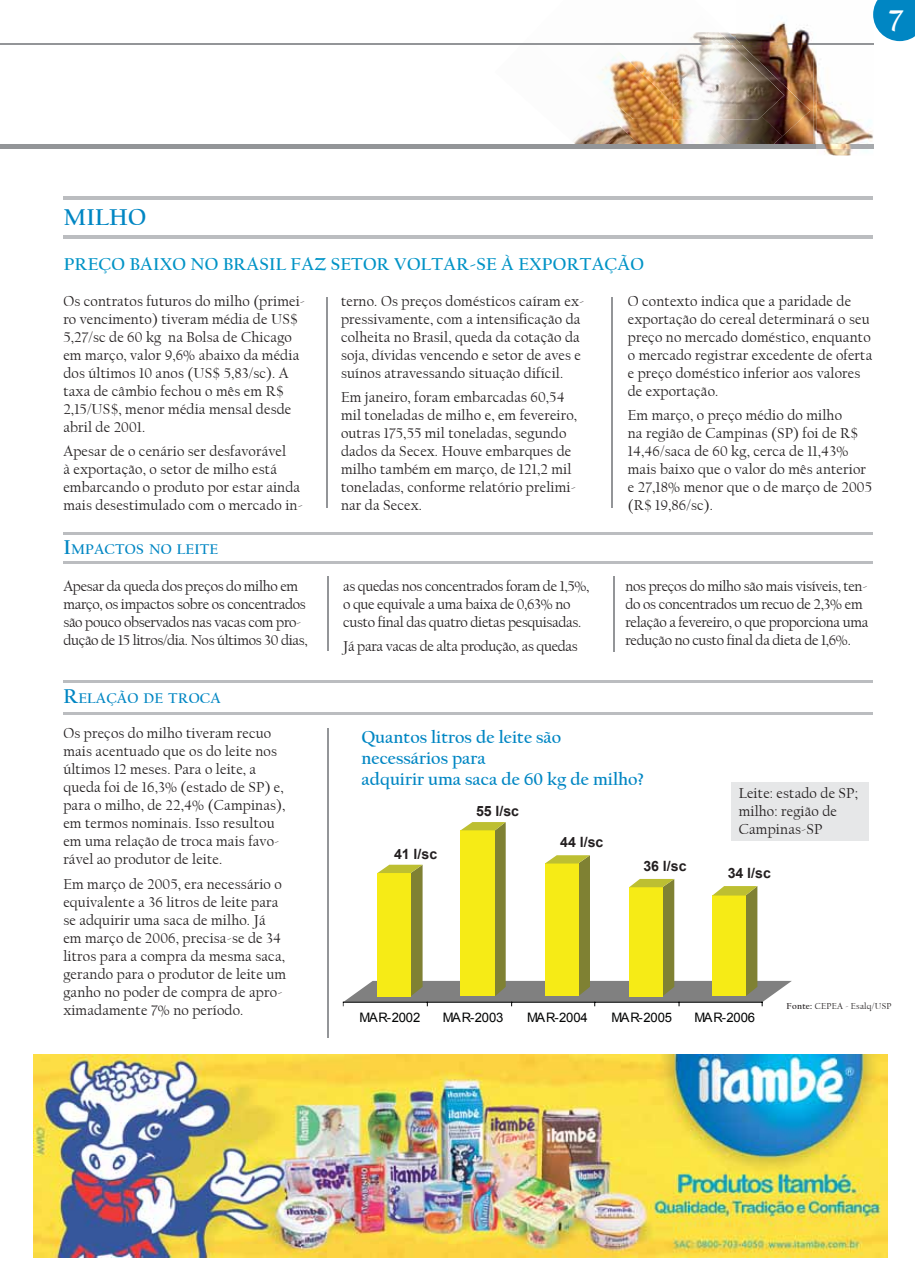
<style>
.page{position:relative;width:915px;height:1277px;background:#fff}
.page>*{position:absolute;margin:0;border:0;box-sizing:border-box;transform-origin:0 0}
.t1{font:700 30.6px "Californian FB";color:#fff}
.t2{font:700 24px "Californian FB";letter-spacing:.01em;color:#0086c3}
.t3{font:700 18px/21px "Californian FB";color:#0086c3}
.t4{font:700 18px "Californian FB";letter-spacing:.015em;color:#0093c6}
.t5{font:15px/18px "Californian FB";letter-spacing:.01em;color:#231f20}
.t6{font:15px/18px "Californian FB";letter-spacing:-.02em;color:#231f20}
.t7{font:700 14.7px "Californian FB";letter-spacing:.015em;color:#0086c3}
.t8{font:700 14.1px "Arial";letter-spacing:-.005em;color:#231f20}
.t9{font:13.05px "Arial";letter-spacing:-.01em;color:#020303}
.t10{font:9px "Californian FB";letter-spacing:.025em;color:#231f20}
.s1{font-size:21px}
.s2{font-weight:700}
</style>
<div class="page">
<img style="left:574px;top:130px;width:18px;height:14px">
<img style="left:592px;top:119px;width:81px;height:25px">
<img style="left:597px;top:53px;width:76px;height:66px">
<img style="left:644px;top:52px;width:29px;height:59px">
<hr style="left:0;top:43px;width:873px;height:2px;background:#939598">
<img style="left:770px;top:22px;width:47px;height:122px">
<img style="left:733px;top:33px;width:3px;height:10px">
<img style="left:673px;top:120px;width:26px;height:24px">
<img style="left:704px;top:120px;width:32px;height:24px">
<img style="left:690px;top:32px;width:43px;height:11px">
<img style="left:673px;top:43px;width:63px;height:77px">
<img style="left:736px;top:32px;width:77px;height:112px">
<img style="left:736px;top:39px;width:74px;height:99px">
<img style="left:736px;top:120px;width:48px;height:24px">
<img style="left:736px;top:49px;width:48px;height:71px">
<img style="left:736px;top:43px;width:77px;height:2px">
<hr style="left:63px;top:532px;width:810px;height:2px;background:#bbbdc0">
<hr style="left:63px;top:561px;width:810px;height:2px;background:#bbbdc0">
<hr style="left:63px;top:196px;width:810px;height:4px;background:#bbbdc0">
<hr style="left:63px;top:235px;width:810px;height:3px;background:#bbbdc0">
<hr style="left:63px;top:680px;width:810px;height:2px;background:#bbbdc0">
<hr style="left:63px;top:712px;width:810px;height:2px;background:#bbbdc0">
<svg style="left:343px;top:822px;width:449px;height:183px"></svg>
<hr style="left:0;top:144px;width:873px;height:4px;background:#939598">
<img style="left:817px;top:148px;width:56px;height:7px">
<img style="left:817px;top:67px;width:56px;height:81px">
<img style="left:34px;top:1054px;width:854px;height:203px">
<hr style="left:326px;top:297px;width:1px;height:210px;background:#939598">
<hr style="left:611px;top:297px;width:2px;height:210px;background:#939598">
<hr style="left:327px;top:576px;width:2px;height:74px;background:#939598">
<hr style="left:614px;top:576px;width:1px;height:75px;background:#939598">
<hr style="left:327px;top:728px;width:2px;height:309px;background:#939598">
<svg style="left:873px;top:1px;width:41px;height:40px;background:#1d94c9"></svg>
<div style="left:731px;top:782px;width:137px;height:58px;background:#e6e7e8"></div>
<h1 class="t1" style="left:888px;top:7px;width:16px">7</h1>
<h2 class="t2" style="left:63px;top:207px;width:84px">MILHO</h2>
<p class="t4" style="left:64px;top:256px;width:582px">PREÇO BAIXO NO BRASIL FAZ SETOR VOLTAR-SE À EXPORTAÇÃO</p>
<p class="t5" style="left:628px;top:292px;width:246px">O contexto indica que a paridade de exportação do cereal determinará o seu preço no mercado doméstico, enquanto o mercado registrar excedente de oferta e preço doméstico inferior aos valores de exportação.</p>
<p class="t5" style="left:628px;top:406px;width:246px">Em março, o preço médio do milho<br>na região de Campinas (SP) foi de R$<br>14,46/saca de 60 kg, cerca de 11,43% mais baixo que o valor do mês anterior e 27,18% menor que o de março de 2005 (R$ 19,86/sc).</p>
<p class="t5" style="left:63px;top:292px;width:243px">Os contratos futuros do milho (primei&shy;ro vencimento) tiveram média de US$<br>5,27/sc de 60 kg na Bolsa de Chicago em março, valor 9,6% abaixo da média dos últimos 10 anos (US$ 5,83/sc). A taxa de câmbio fechou o mês em R$<br>2,15/US$, menor média mensal desde abril de 2001.</p>
<p class="t5" style="left:63px;top:442px;width:241px">Apesar de o cenário ser desfavorável<br>à exportação, o setor de milho está embarcando o produto por estar ainda mais desestimulado com o mercado in-</p>
<p class="t5" style="left:341px;top:292px;width:245px">terno. Os preços domésticos caíram ex&shy;pressivamente, com a intensificação da colheita no Brasil, queda da cotação da soja, dívidas vencendo e setor de aves e suínos atravessando situação difícil.</p>
<p class="t5" style="left:341px;top:388px;width:238px">Em janeiro, foram embarcadas 60,54 mil toneladas de milho e, em fevereiro, outras 175,55 mil toneladas, segundo dados da Secex. Houve embarques de milho também em março, de 121,2 mil toneladas, conforme relatório prelimi&shy;nar da Secex.</p>
<p class="t7" style="left:63px;top:542px;width:156px"><span class="s1">I</span>MPACTOS NO LEITE</p>
<p class="t6" style="left:63px;top:577px;width:246px">Apesar da queda dos preços do milho em março, os impactos sobre os concentrados são pouco observados nas vacas com pro&shy;dução de 15 litros/dia. Nos últimos 30 dias,</p>
<p class="t6" style="left:343px;top:577px;width:248px">as quedas nos concentrados foram de 1,5%, o que equivale a uma baixa de 0,63% no custo final das quatro dietas pesquisadas.</p>
<p class="t6" style="left:343px;top:637px;width:236px">Já para vacas de alta produção, as quedas</p>
<p class="t7" style="left:63px;top:692px;width:159px"><span class="s1">R</span>ELAÇÃO DE TROCA</p>
<p class="t6" style="left:625px;top:577px;width:245px">nos preços do milho são mais visíveis, ten&shy;do os concentrados um recuo de 2,3% em relação a fevereiro, o que proporciona uma redução no custo final da dieta de 1,6%.</p>
<p class="t5" style="left:63px;top:724px;width:224px">Os preços do milho tiveram recuo mais acentuado que os do leite nos últimos 12 meses. Para o leite, a queda foi de 16,3% (estado de SP) e, para o milho, de 22,4% (Campinas), em termos nominais. Isso resultou em uma relação de troca mais favo&shy;rável ao produtor de leite.</p>
<p class="t5" style="left:63px;top:875px;width:224px">Em março de 2005, era necessário o equivalente a 36 litros de leite para se adquirir uma saca de milho. Já em março de 2006, precisa-se de 34 litros para a compra da mesma saca, gerando para o produtor de leite um ganho no poder de compra de apro&shy;ximadamente 7% no período.</p>
<p class="t3" style="left:361px;top:728px;width:284px">Quantos litros de leite são necessários para<br>adquirir uma saca de 60 kg de milho?</p>
<p class="t8" style="left:394px;top:846px;width:45px">41 l/sc</p>
<p class="t8" style="left:476px;top:803px;width:45px">55 l/sc</p>
<p class="t8" style="left:560px;top:834px;width:45px">44 l/sc</p>
<p class="t8" style="left:643px;top:858px;width:45px">36 l/sc</p>
<p class="t5" style="left:739px;top:784px;width:121px">Leite: estado de SP; milho: região de<br>Campinas-SP</p>
<p class="t8" style="left:728px;top:865px;width:45px">34 l/sc</p>
<p class="t9" style="left:360px;top:1010px;width:62px">MAR-2002</p>
<p class="t9" style="left:443px;top:1010px;width:62px">MAR-2003</p>
<p class="t9" style="left:527px;top:1010px;width:62px">MAR-2004</p>
<p class="t9" style="left:611px;top:1010px;width:62px">MAR-2005</p>
<p class="t9" style="left:694px;top:1010px;width:62px">MAR-2006</p>
<p class="t10" style="left:787px;top:1001px;width:106px"><span class="s2">Fonte:</span> CEPEA - Esalq/USP</p>
</div>
